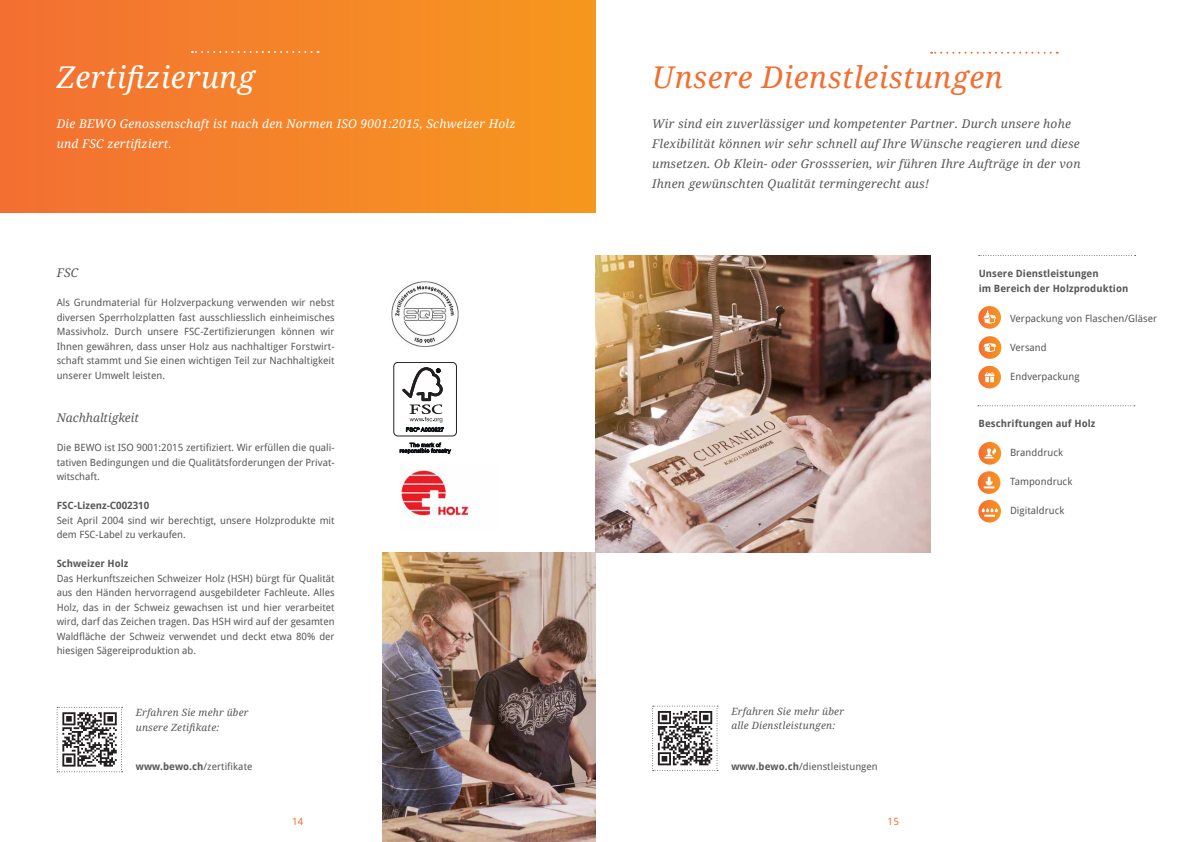
<style>
.page{position:relative;width:1191px;height:842px;background:#fff}
.page>*{position:absolute;margin:0;border:0;box-sizing:border-box;transform-origin:0 0}
.t1{font:italic 30px "Droid Serif";letter-spacing:.02em;color:#f36e31}
.t2{font:italic 30px "Droid Serif";letter-spacing:.02em;color:#fff}
.t3{font:italic 12px/20px "Droid Serif";letter-spacing:.02em;color:#57585a}
.t4{font:italic 12px/20px "Droid Serif";letter-spacing:.02em;color:#fff}
.t5{font:italic 12px "Droid Serif";color:#57585a}
.t6{font:10px/14.5px "Droid Sans";color:#57585a;text-align:justify}
.t7{font:700 10px/14.5px "Droid Sans";letter-spacing:.005em;color:#57585a}
.t8{font:italic 10px/14.5px "Droid Serif";letter-spacing:.02em;color:#57585a}
.t9{font:10px "Droid Sans";color:#f36e31}
.s1{font-weight:700}
</style>
<div class="page">
<div style="left:0;top:0;width:595px;height:213px;background:linear-gradient(to right,#f37033,#f6981e)"></div>
<svg style="left:57px;top:707px;width:65px;height:65px"></svg>
<div style="left:393px;top:362px;width:64px;height:74px;border:1px solid #231f20;border-radius:4px"></div>
<svg style="left:402px;top:367px;width:42px;height:65px"></svg>
<svg style="left:400px;top:443px;width:51px;height:11px"></svg>
<img style="left:399px;top:470px;width:70px;height:47px">
<img style="left:391px;top:281px;width:68px;height:66px">
<svg style="left:192px;top:51px;width:119px;height:2px"></svg>
<img style="left:383px;top:553px;width:212px;height:289px">
<svg style="left:931px;top:52px;width:119px;height:2px"></svg>
<svg style="left:978px;top:255px;width:157px;height:1px"></svg>
<svg style="left:978px;top:336px;width:23px;height:23px"></svg>
<svg style="left:983px;top:343px;width:13px;height:9px"></svg>
<svg style="left:978px;top:306px;width:23px;height:23px"></svg>
<svg style="left:983px;top:310px;width:13px;height:14px"></svg>
<svg style="left:977px;top:471px;width:23px;height:23px"></svg>
<svg style="left:978px;top:442px;width:23px;height:23px"></svg>
<svg style="left:984px;top:448px;width:12px;height:11px"></svg>
<svg style="left:978px;top:405px;width:156px;height:1px"></svg>
<svg style="left:983px;top:477px;width:11px;height:11px"></svg>
<img style="left:595px;top:256px;width:335px;height:297px">
<svg style="left:978px;top:366px;width:23px;height:22px"></svg>
<svg style="left:984px;top:372px;width:10px;height:10px"></svg>
<svg style="left:652px;top:706px;width:66px;height:65px"></svg>
<svg style="left:978px;top:500px;width:23px;height:22px"></svg>
<svg style="left:981px;top:508px;width:17px;height:9px"></svg>
<h1 class="t2" style="left:57px;top:56px;width:200px">Zertifizierung</h1>
<p class="t4" style="left:57px;top:113px;width:460px">Die BEWO Genossenschaft ist nach den Normen ISO 9001:2015, Schweizer Holz und FSC zertifiziert.</p>
<p class="t3" style="left:57px;top:262px;width:23px">FSC</p>
<p class="t6" style="left:57px;top:295px;width:279px">Als Grundmaterial für Holzverpackung verwenden wir nebst diversen Sperrholzplatten fast ausschliesslich einheimisches Massivholz. Durch unsere FSC-Zertifizierungen können wir Ihnen gewähren, dass unser Holz aus nachhaltiger Forstwirt&shy;schaft stammt und Sie einen wichtigen Teil zur Nachhaltigkeit unserer Umwelt leisten.</p>
<p class="t5" style="left:57px;top:409px;width:84px">Nachhaltigkeit</p>
<p class="t6" style="left:57px;top:440px;width:279px">Die BEWO ist ISO 9001:2015 zertifiziert. Wir erfüllen die quali&shy;tativen Bedingungen und die Qualitätsforderungen der Privat&shy;witschaft.</p>
<p class="t7" style="left:57px;top:498px;width:94px">FSC-Lizenz-C002310</p>
<p class="t6" style="left:57px;top:513px;width:279px">Seit April 2004 sind wir berechtigt, unsere Holzprodukte mit dem FSC-Label zu verkaufen.</p>
<p class="t7" style="left:57px;top:556px;width:73px">Schweizer Holz</p>
<p class="t6" style="left:57px;top:571px;width:279px">Das Herkunftszeichen Schweizer Holz (HSH) bürgt für Qualität aus den Händen hervorragend ausgebildeter Fachleute. Alles Holz, das in der Schweiz gewachsen ist und hier verarbeitet wird, darf das Zeichen tragen. Das HSH wird auf der gesamten Waldfläche der Schweiz verwendet und deckt etwa 80% der hiesigen Sägereiproduktion ab.</p>
<p class="t8" style="left:136px;top:705px;width:114px">Erfahren Sie mehr über unsere Zetifikate:</p>
<p class="t6" style="left:136px;top:759px;width:118px"><span class="s1">www.bewo.ch</span>/zertifikate</p>
<h1 class="t1" style="left:652px;top:56px;width:352px">Unsere Dienstleistungen</h1>
<p class="t3" style="left:652px;top:113px;width:430px">Wir sind ein zuverlässiger und kompetenter Partner. Durch unsere hohe Flexibilität können wir sehr schnell auf Ihre Wünsche reagieren und diese umsetzen. Ob Klein- oder Grossserien, wir führen Ihre Aufträge in der von Ihnen gewünschten Qualität termingerecht aus!</p>
<p class="t8" style="left:731px;top:704px;width:114px">Erfahren Sie mehr über alle Dienstleistungen:</p>
<p class="t6" style="left:731px;top:759px;width:148px"><span class="s1">www.bewo.ch</span>/dienstleistungen</p>
<p class="t7" style="left:978px;top:266px;width:151px">Unsere Dienstleistungen<br>im Bereich der Holzproduktion</p>
<p class="t6" style="left:1010px;top:311px;width:149px">Verpackung von Flaschen/Gläser</p>
<p class="t6" style="left:1010px;top:340px;width:38px">Versand</p>
<p class="t6" style="left:1010px;top:369px;width:71px">Endverpackung</p>
<p class="t7" style="left:978px;top:417px;width:118px">Beschriftungen auf Holz</p>
<p class="t6" style="left:1010px;top:445px;width:54px">Branddruck</p>
<p class="t6" style="left:1010px;top:474px;width:64px">Tampondruck</p>
<p class="t6" style="left:1010px;top:503px;width:56px">Digitaldruck</p>
<p class="t9" style="left:292px;top:815px;width:13px">14</p>
<p class="t9" style="left:887px;top:815px;width:13px">15</p>
</div>
